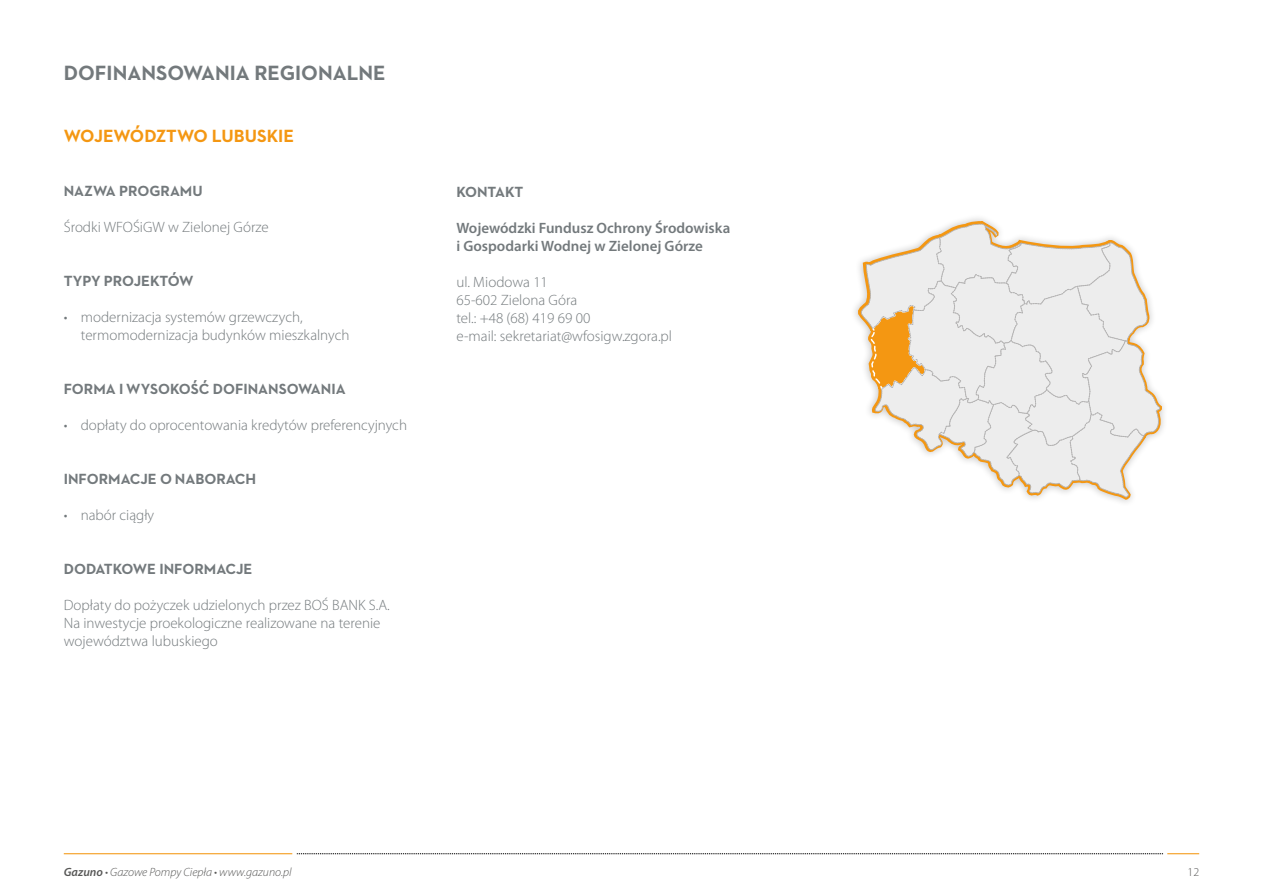
<style>
.page{position:relative;width:1263px;height:893px;background:#fff}
.page>*{position:absolute;margin:0;border:0;box-sizing:border-box;transform-origin:0 0}
.t1{font:700 21px "Neutraface 2 Text";color:#73797c}
.t2{font:700 18px "Neutraface 2 Text";letter-spacing:-.005em;color:#f49712}
.t3{font:300 15px/18px "Myriad Pro";color:#73797c}
.t4{font:700 15px "Neutraface 2 Text";color:#73797c}
.t5{font:600 15px/18px "Myriad Pro";color:#73797c}
.t6{font:italic 300 12px "Myriad Pro";color:#575756}
.t7{font:300 12px "Myriad Pro";color:#575756}
.s1{font-weight:600}
</style>
<div class="page">
<hr style="left:64px;top:853px;width:228px;height:1px;background:#f49712">
<svg style="left:297px;top:853px;width:866px;height:1px"></svg>
<hr style="left:1167px;top:853px;width:32px;height:1px;background:#f49712">
<svg style="left:854px;top:224px;width:309px;height:274px"></svg>
<h1 class="t1" style="left:64px;top:60px;width:323px">DOFINANSOWANIA REGIONALNE</h1>
<p class="t2" style="left:64px;top:124px;width:232px">WOJEWÓDZTWO LUBUSKIE</p>
<p class="t4" style="left:64px;top:181px;width:140px">NAZWA PROGRAMU</p>
<p class="t3" style="left:64px;top:218px;width:207px">Środki WFOŚiGW w Zielonej Górze</p>
<p class="t4" style="left:64px;top:271px;width:131px">TYPY PROJEKTÓW</p>
<p class="t3" style="left:81px;top:308px;width:270px;text-indent:-17px">• modernizacja systemów grzewczych, termomodernizacja budynków mieszkalnych</p>
<p class="t4" style="left:64px;top:379px;width:283px">FORMA I WYSOKOŚĆ DOFINANSOWANIA</p>
<p class="t3" style="left:64px;top:416px;width:345px">• dopłaty do oprocentowania kredytów preferencyjnych</p>
<p class="t4" style="left:64px;top:469px;width:194px">INFORMACJE O NABORACH</p>
<p class="t3" style="left:64px;top:506px;width:92px">• nabór ciągły</p>
<p class="t4" style="left:64px;top:559px;width:190px">DODATKOWE INFORMACJE</p>
<p class="t3" style="left:64px;top:596px;width:327px">Dopłaty do pożyczek udzielonych przez BOŚ BANK S.A.<br>Na inwestycje proekologiczne realizowane na terenie województwa lubuskiego</p>
<p class="t4" style="left:456px;top:182px;width:68px">KONTAKT</p>
<p class="t5" style="left:456px;top:219px;width:275px">Wojewódzki Fundusz Ochrony Środowiska i Gospodarki Wodnej w Zielonej Górze</p>
<p class="t3" style="left:456px;top:273px;width:217px">ul. Miodowa 11<br>65-602 Zielona Góra<br>tel.: +48 (68) 419 69 00<br>e-mail: sekretariat@wfosigw.zgora.pl</p>
<p class="t6" style="left:64px;top:866px;width:229px"><span class="s1">Gazuno</span> • Gazowe Pompy Ciepła • www.gazuno.pl</p>
<p class="t7" style="left:1187px;top:866px;width:13px">12</p>
</div>
